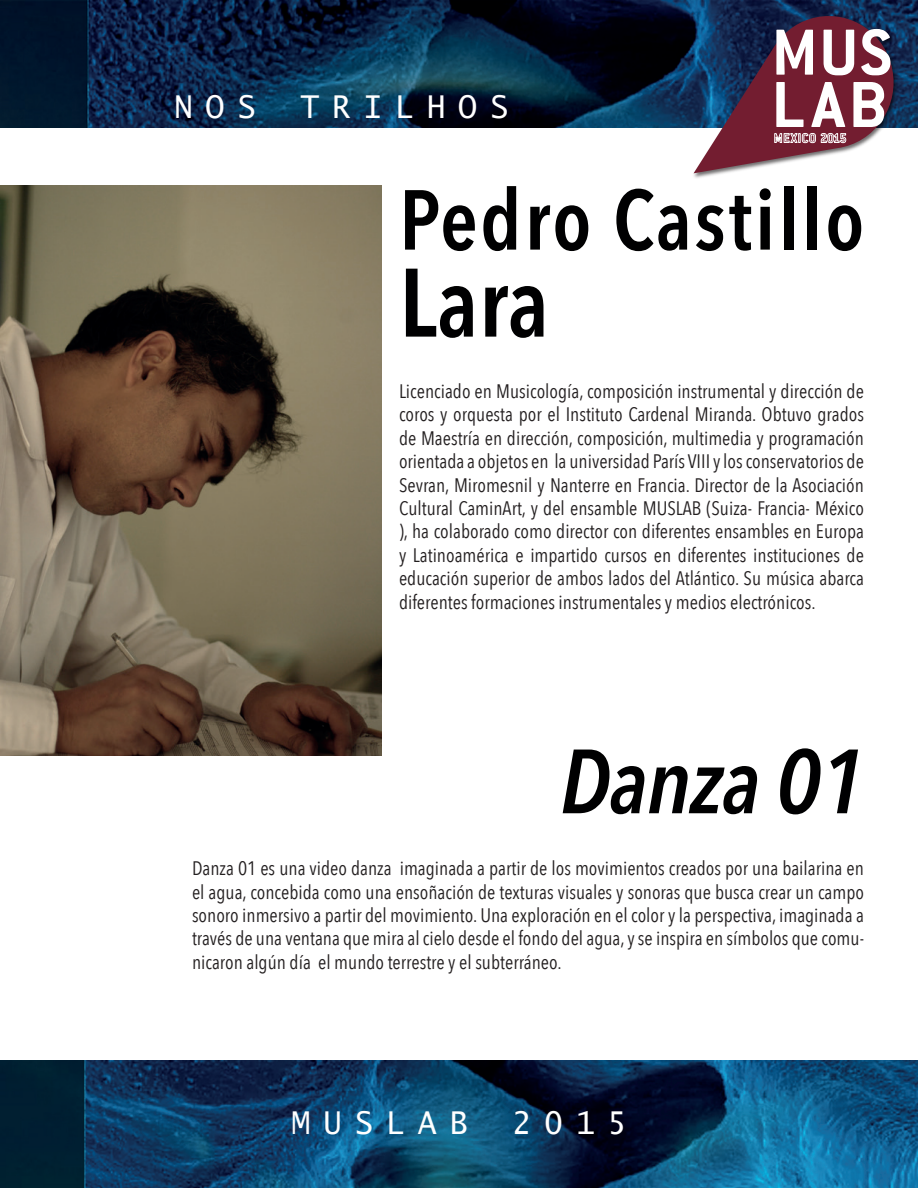
<style>
.page{position:relative;width:918px;height:1188px;background:#fff}
.page>*{position:absolute;margin:0;border:0;box-sizing:border-box;transform-origin:0 0}
.t1{font:600 96px "Avenir Next Condensed";color:#000001}
.t2{font:italic 600 90px "Avenir Next Condensed";letter-spacing:-.01em;color:#000001}
.t3{font:600 84px "Avenir Next Condensed";letter-spacing:.03em;color:#000001}
.t4{font:700 71.4px/52.3px "Conduit ITC";letter-spacing:.04em;color:#fff}
.t5{font:31.5px "Lucida Sans Typewriter";letter-spacing:.4em;color:#fff}
.t6{font:19.5px/23.4px "Avenir Next Condensed";color:#231f20;text-align:justify}
</style>
<div class="page">
<img style="left:0;top:0;width:918px;height:128px">
<img style="left:0;top:1061px;width:918px;height:127px">
<img style="left:691px;top:13px;width:34px;height:165px">
<svg style="left:694px;top:7px;width:208px;height:166px;background:#64435a"></svg>
<img style="left:0;top:186px;width:381px;height:569px">
<h3 class="t5" style="left:174px;top:89px;width:84px">NOS</h3>
<h3 class="t5" style="left:300px;top:89px;width:210px">TRILHOS</h3>
<h3 class="t4" style="left:771px;top:25px;width:122px">MUS<br>LAB</h3>
<h3 class="t3" style="left:399px;top:148px;width:467px">Pedro Castillo</h3>
<h1 class="t1" style="left:399px;top:220px;width:152px">Lara</h1>
<p class="t6" style="left:399px;top:378px;width:467px">Licenciado en Musicología, composición instrumental y dirección de coros y orquesta por el Instituto Cardenal Miranda. Obtuvo grados de Maestría en dirección, composición, multimedia y programación orientada a objetos en la universidad París VIII y los conservatorios de Sevran, Miromesnil y Nanterre en Francia. Director de la Asociación Cultural CaminArt, y del ensamble MUSLAB (Suiza- Francia- México ), ha colaborado como director con diferentes ensambles en Europa y Latinoamérica e impartido cursos en diferentes instituciones de educación superior de ambos lados del Atlántico. Su música abarca diferentes formaciones instrumentales y medios electrónicos.</p>
<h2 class="t2" style="left:560px;top:727px;width:306px">Danza 01</h2>
<p class="t6" style="left:192px;top:856px;width:674px">Danza 01 es una video danza imaginada a partir de los movimientos creados por una bailarina en el agua, concebida como una ensoñación de texturas visuales y sonoras que busca crear un campo sonoro inmersivo a partir del movimiento. Una exploración en el color y la perspectiva, imaginada a través de una ventana que mira al cielo desde el fondo del agua, y se inspira en símbolos que comu&shy;nicaron algún día el mundo terrestre y el subterráneo.</p>
<h3 class="t5" style="left:291px;top:1105px;width:178px">MUSLAB</h3>
<h3 class="t5" style="left:513px;top:1105px;width:115px">2015</h3>
</div>
